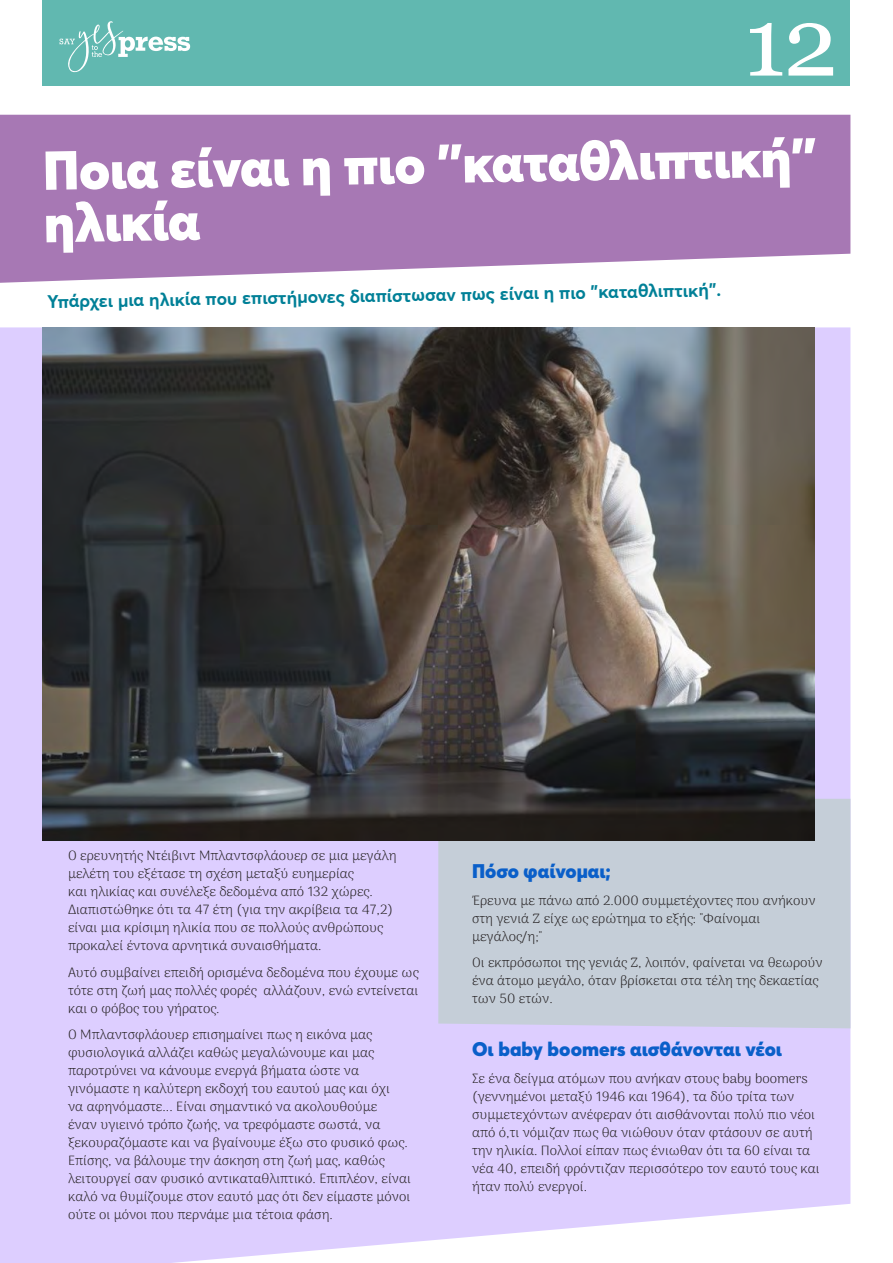
<style>
.page{position:relative;width:893px;height:1263px;background:#fff}
.page>*{position:absolute;margin:0;border:0;box-sizing:border-box;transform-origin:0 0}
.t1{font:97.5px "Georgia";color:#fff}
.t2{font:900 54px/52.5px "Averta";color:#fff}
.t3{font:900 19.5px "Averta";color:#0a5fc9}
.t4{font:700 18px "Averta";color:#008097}
.t5{font:100 13.5px/18px "Arima";color:#231f20}
</style>
<div class="page">
<div style="left:0;top:327px;width:850px;height:936px;background:#ddceff"></div>
<div style="left:43px;top:0;width:807px;height:85px;background:#61b8b0"></div>
<svg style="left:60px;top:21px;width:130px;height:51px"></svg>
<svg style="left:0;top:115px;width:850px;height:168px;background:#ae83ba"></svg>
<div style="left:438px;top:799px;width:412px;height:229px;background:#c5ced8"></div>
<img style="left:43px;top:327px;width:771px;height:513px">
<h1 class="t1" style="left:744px;top:-29px;width:95px">12</h1>
<h2 class="t2" style="left:43px;top:144px;width:775px;rotate:-1deg">Ποια είναι η πιο "καταθλιπτική" ηλικία</h2>
<h3 class="t4" style="left:47px;top:290px;width:675px;rotate:-1deg">Υπάρχει μια ηλικία που επιστήμονες διαπίστωσαν πως είναι η πιο "καταθλιπτική".</h3>
<p class="t5" style="left:68px;top:847px;width:330px">Ο ερευνητής Ντέιβιντ Μπλαντσφλάουερ σε μια μεγάλη μελέτη του εξέτασε τη σχέση μεταξύ ευημερίας<br>και ηλικίας και συνέλεξε δεδομένα από 132 χώρες.<br>Διαπιστώθηκε ότι τα 47 έτη (για την ακρίβεια τα 47,2) είναι μια κρίσιμη ηλικία που σε πολλούς ανθρώπους προκαλεί έντονα αρνητικά συναισθήματα.</p>
<p class="t5" style="left:68px;top:963px;width:352px;text-align:justify">Αυτό συμβαίνει επειδή ορισμένα δεδομένα που έχουμε ως τότε στη ζωή μας πολλές φορές αλλάζουν, ενώ εντείνεται και ο φόβος του γήρατος.</p>
<p class="t5" style="left:68px;top:1026px;width:344px">Ο Μπλαντσφλάουερ επισημαίνει πως η εικόνα μας φυσιολογικά αλλάζει καθώς μεγαλώνουμε και μας παροτρύνει να κάνουμε ενεργά βήματα ώστε να γινόμαστε η καλύτερη εκδοχή του εαυτού μας και όχι<br>να αφηνόμαστε... Είναι σημαντικό να ακολουθούμε<br>έναν υγιεινό τρόπο ζωής, να τρεφόμαστε σωστά, να ξεκουραζόμαστε και να βγαίνουμε έξω στο φυσικό φως.<br>Επίσης, να βάλουμε την άσκηση στη ζωή μας, καθώς λειτουργεί σαν φυσικό αντικαταθλιπτικό. Επιπλέον, είναι καλό να θυμίζουμε στον εαυτό μας ότι δεν είμαστε μόνοι ούτε οι μόνοι που περνάμε μια τέτοια φάση.</p>
<h3 class="t3" style="left:472px;top:859px;width:140px">Πόσο φαίνομαι;</h3>
<p class="t5" style="left:472px;top:891px;width:345px">Έρευνα με πάνω από 2.000 συμμετέχοντες που ανήκουν στη γενιά Z είχε ως ερώτημα το εξής: "Φαίνομαι μεγάλος/η;"</p>
<p class="t5" style="left:472px;top:954px;width:352px">Οι εκπρόσωποι της γενιάς Ζ, λοιπόν, φαίνεται να θεωρούν ένα άτομο μεγάλο, όταν βρίσκεται στα τέλη της δεκαετίας των 50 ετών.</p>
<h3 class="t3" style="left:472px;top:1037px;width:312px">Οι baby boomers αισθάνονται νέοι</h3>
<p class="t5" style="left:472px;top:1069px;width:349px">Σε ένα δείγμα ατόμων που ανήκαν στους baby boomers (γεννημένοι μεταξύ 1946 και 1964), τα δύο τρίτα των συμμετεχόντων ανέφεραν ότι αισθάνονται πολύ πιο νέοι από ό,τι νόμιζαν πως θα νιώθουν όταν φτάσουν σε αυτή την ηλικία. Πολλοί είπαν πως ένιωθαν ότι τα 60 είναι τα νέα 40, επειδή φρόντιζαν περισσότερο τον εαυτό τους και ήταν πολύ ενεργοί.</p>
</div>
